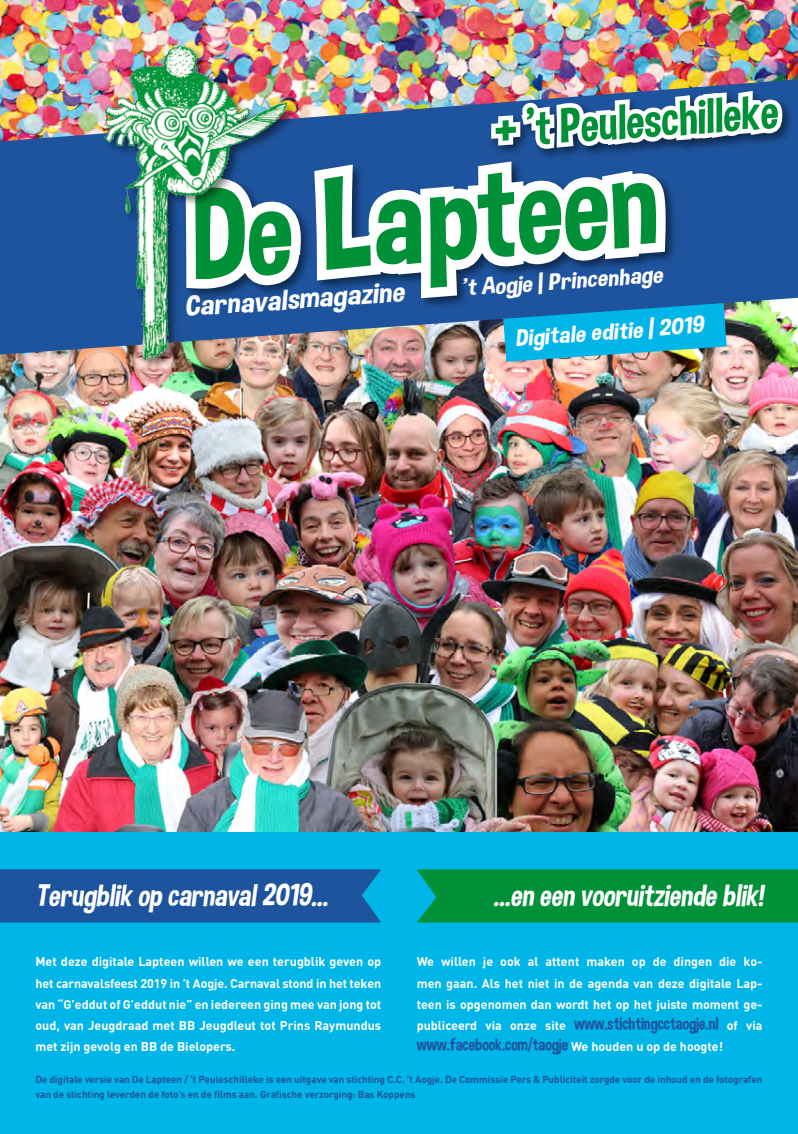
<style>
.page{position:relative;width:798px;height:1134px;background:#fff}
.page>*{position:absolute;margin:0;border:0;box-sizing:border-box;transform-origin:0 0}
.t1{font:49.12px "Dimbo";color:#009037}
.t2{font:italic 31.25px "Dimbo";color:#fff}
.t3{font:italic 28.75px "Dimbo";color:#fff;scale:1.2 1}
.t4{font:italic 23.38px "Dimbo";color:#fff;scale:1.2 1}
.t5{font:17.5px "Dimbo";color:#1e549e}
.t6{font:700 12.5px/21.2px "DIN Pro";color:#fff;text-align:justify}
.t7{font:700 10px/15px "DIN Pro";letter-spacing:-.01em;color:#1e549e}
.s1{font-family:"Dimbo";font-weight:400;font-size:17.5px;color:#1e549e}
.s2{font-family:"DIN Pro";font-weight:700;font-size:12.5px;color:#fff}
</style>
<div class="page">
<img style="left:0;top:0;width:797px;height:79px">
<img style="left:0;top:355px;width:797px;height:478px">
<img style="left:143px;top:0;width:566px;height:833px">
<img style="left:0;top:79px;width:797px;height:276px">
<img style="left:176px;top:0;width:126px;height:833px">
<img style="left:302px;top:0;width:373px;height:833px">
<svg style="left:324px;top:172px;width:331px;height:116px"></svg>
<div style="left:102px;top:44px;width:197px;height:328px;background:#000;opacity:.5"></div>
<img style="left:103px;top:43px;width:203px;height:321px">
<div style="left:0;top:833px;width:797px;height:301px;background:#00b6e8"></div>
<div style="left:417px;top:869px;width:380px;height:53px;background:#009037"></div>
<div style="left:0;top:869px;width:381px;height:53px;background:#1e549e"></div>
<div style="left:488px;top:88px;width:306px;height:74px;background:#000;opacity:.5"></div>
<svg style="left:486px;top:86px;width:300px;height:83px"></svg>
<h3 class="t3" style="left:183px;top:289px;width:185px;rotate:-4deg">Carnavalsmagazine</h3>
<h1 class="t1" style="left:491px;top:101px;width:286px;rotate:-4deg">+ ’t Peuleschilleke</h1>
<h3 class="t4" style="left:459px;top:274px;width:170px;rotate:-4deg">’t Aogje | Princenhage</h3>
<h3 class="t4" style="left:514px;top:324px;width:158px;rotate:-4deg">Digitale editie | 2019</h3>
<h2 class="t2" style="left:35px;top:876px;width:294px">Terugblik op carnaval 2019...</h2>
<h2 class="t2" style="left:493px;top:876px;width:271px">...en een vooruitziende blik!</h2>
<p class="t6" style="left:35px;top:951px;width:347px">Met deze digitale Lapteen willen we een terugblik geven op het carnavalsfeest 2019 in ’t Aogje. Carnaval stond in het teken van “G’eddut of G’eddut nie” en iedereen ging mee van jong tot oud, van Jeugdraad met BB Jeugdleut tot Prins Raymundus met zijn gevolg en BB de Bielopers.</p>
<p class="t6" style="left:416px;top:951px;width:347px">We willen je ook al attent maken op de dingen die ko&shy;men gaan. Als het niet in de agenda van deze digitale Lap&shy;teen is opgenomen dan wordt het op het juiste moment ge&shy;publiceerd via onze site <span class="s1">www.stichtingcctaogje.nl</span> of via</p>
<h3 class="t5" style="left:416px;top:1034px;width:308px">www.facebook.com/taogje <span class="s2">We houden u op de hoogte!</span></h3>
<p class="t7" style="left:35px;top:1072px;width:728px">De digitale versie van De Lapteen / ’t Peuleschilleke is een uitgave van stichting C.C. ’t Aogje. De Commissie Pers &amp; Publiciteit zorgde voor de inhoud en de fotografen van de stichting leverden de foto’s en de films aan. Grafische verzorging: Bas Koppens</p>
</div>
